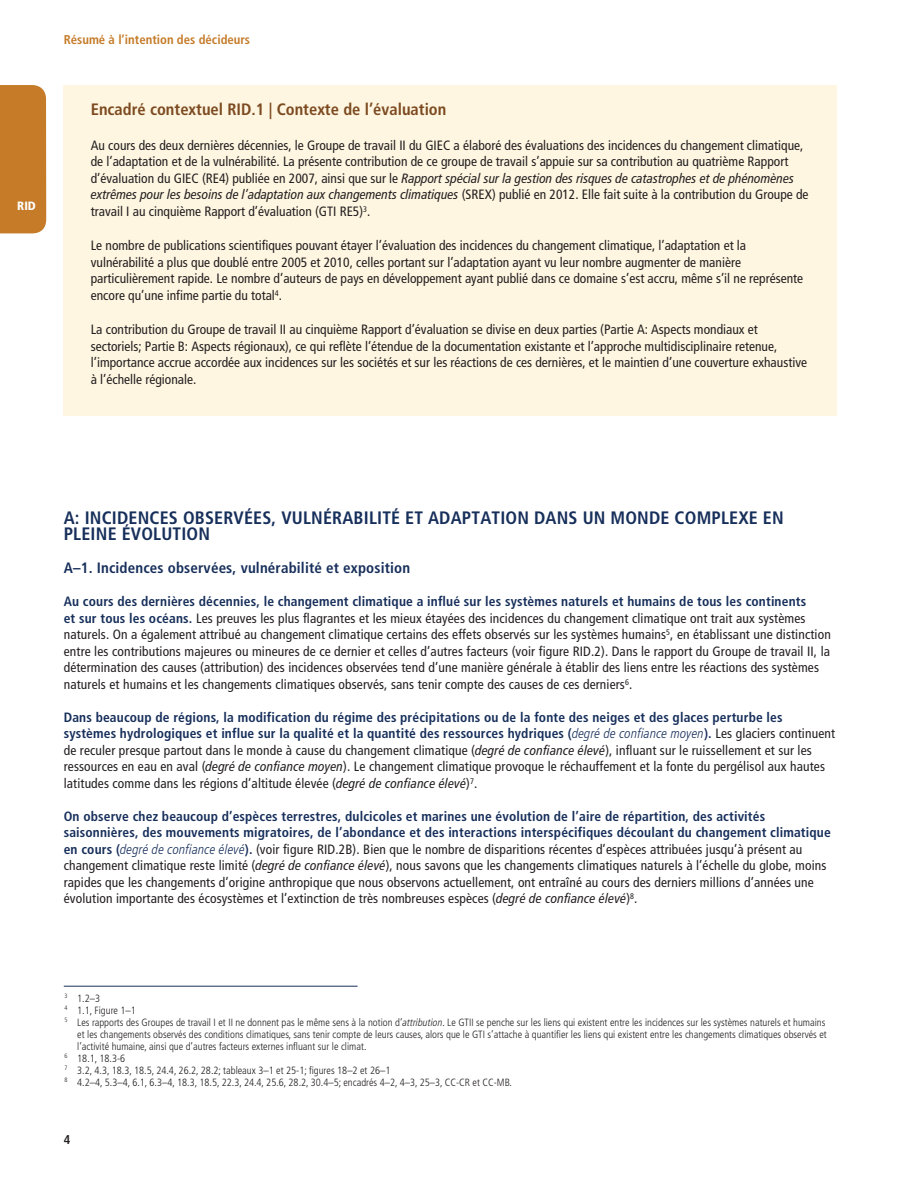
<style>
.page{position:relative;width:918px;height:1188px;background:#fff}
.page>*{position:absolute;margin:0;border:0;box-sizing:border-box;transform-origin:0 0}
.Body{font:700 condensed 18px/16.5px "Frutiger LT Pro";letter-spacing:.01em;color:#172f5b}
.Box_title{font:700 condensed 16.5px "Frutiger LT Pro";color:#7c4a20}
.Subhead_1_1_1{font:700 condensed 15px "Frutiger LT Pro";letter-spacing:.01em;color:#172f5b}
.Body-2{font:condensed 13.5px/16.5px "Frutiger LT Pro";letter-spacing:.01em;color:#231f20}
.Box_Body{font:condensed 13.5px/16.5px "Frutiger LT Pro";color:#231f20}
.Body-3{font:700 condensed 12.75px "Frutiger LT Pro";color:#c57b28}
.t1{font:700 condensed 12.75px "Frutiger LT Pro";color:#231f20}
.Body-4{font:900 condensed 12px "Frutiger LT Pro";color:#fff}
.t2{font:300 condensed 10.5px/12px "Frutiger LT Pro";color:#231f20}
.s1{font-style:italic}
.s2{font-weight:700;color:#172f5b}
.s3{font-weight:300;font-style:italic;color:#172f5b}
</style>
<div class="page">
<div style="left:0;top:85px;width:46px;height:148px;background:#c57b28"></div>
<div style="left:64px;top:85px;width:773px;height:331px;background:#fef6e1"></div>
<hr style="left:64px;top:986px;width:294px;height:1px;background:#172f5b">
<p class="Body-4" style="left:17px;top:199px;width:20px">RID</p>
<p class="Body-3" style="left:64px;top:32px;width:188px">Résumé à l’intention des décideurs</p>
<p class="Box_title" style="left:91px;top:100px;width:357px">Encadré contextuel RID.1 | Contexte de l’évaluation</p>
<p class="Box_Body" style="left:91px;top:137px;width:719px">Au cours des deux dernières décennies, le Groupe de travail II du GIEC a élaboré des évaluations des incidences du changement climatique, de l’adaptation et de la vulnérabilité. La présente contribution de ce groupe de travail s’appuie sur sa contribution au quatrième Rapport d’évaluation du GIEC (RE4) publiée en 2007, ainsi que sur le <span class="s1">Rapport spécial sur la gestion des risques de catastrophes et de phénomènes extrêmes pour les besoins de l’adaptation aux changements climatiques</span> (SREX) publié en 2012. Elle fait suite à la contribution du Groupe de travail I au cinquième Rapport d’évaluation (GTI RE5)<sup>3</sup>.</p>
<p class="Box_Body" style="left:91px;top:238px;width:714px">Le nombre de publications scientifiques pouvant étayer l’évaluation des incidences du changement climatique, l’adaptation et la vulnérabilité a plus que doublé entre 2005 et 2010, celles portant sur l’adaptation ayant vu leur nombre augmenter de manière particulièrement rapide. Le nombre d’auteurs de pays en développement ayant publié dans ce domaine s’est accru, même s’il ne représente encore qu’une infime partie du total<sup>4</sup>.</p>
<p class="Box_Body" style="left:91px;top:322px;width:718px">La contribution du Groupe de travail II au cinquième Rapport d’évaluation se divise en deux parties (Partie A: Aspects mondiaux et sectoriels; Partie B: Aspects régionaux), ce qui reflète l’étendue de la documentation existante et l’approche multidisciplinaire retenue, l’importance accrue accordée aux incidences sur les sociétés et sur les réactions de ces dernières, et le maintien d’une couverture exhaustive à l’échelle régionale.</p>
<p class="Body" style="left:64px;top:509px;width:722px">A: INCIDENCES OBSERVÉES, VULNÉRABILITÉ ET ADAPTATION DANS UN MONDE COMPLEXE EN<br>PLEINE ÉVOLUTION</p>
<p class="Subhead_1_1_1" style="left:64px;top:559px;width:348px">A–1. Incidences observées, vulnérabilité et exposition</p>
<p class="Body-2" style="left:64px;top:593px;width:769px"><span class="s2">Au cours des dernières décennies, le changement climatique a influé sur les systèmes naturels et humains de tous les continents<br>et sur tous les océans.</span> Les preuves les plus flagrantes et les mieux étayées des incidences du changement climatique ont trait aux systèmes naturels. On a également attribué au changement climatique certains des effets observés sur les systèmes humains<sup>5</sup>, en établissant une distinction entre les contributions majeures ou mineures de ce dernier et celles d’autres facteurs (voir figure RID.2). Dans le rapport du Groupe de travail II, la détermination des causes (attribution) des incidences observées tend d’une manière générale à établir des liens entre les réactions des systèmes naturels et humains et les changements climatiques observés, sans tenir compte des causes de ces derniers<sup>6</sup>.</p>
<p class="Body-2" style="left:64px;top:709px;width:773px"><span class="s2">Dans beaucoup de régions, la modification du régime des précipitations ou de la fonte des neiges et des glaces perturbe les systèmes hydrologiques et influe sur la qualité et la quantité des ressources hydriques (</span><span class="s3">degré de confiance moyen</span><span class="s2">).</span> Les glaciers continuent de reculer presque partout dans le monde à cause du changement climatique (<span class="s1">degré de confiance élevé</span>), influant sur le ruissellement et sur les ressources en eau en aval (<span class="s1">degré de confiance moyen</span>). Le changement climatique provoque le réchauffement et la fonte du pergélisol aux hautes latitudes comme dans les régions d’altitude élevée (<span class="s1">degré de confiance élevé</span>)<sup>7</sup>.</p>
<p class="Body-2" style="left:64px;top:808px;width:769px"><span class="s2">On observe chez beaucoup d’espèces terrestres, dulcicoles et marines une évolution de l’aire de répartition, des activités saisonnières, des mouvements migratoires, de l’abondance et des interactions interspécifiques découlant du changement climatique en cours (</span><span class="s3">degré de confiance élevé</span><span class="s2">).</span> (voir figure RID.2B). Bien que le nombre de disparitions récentes d’espèces attribuées jusqu’à présent au changement climatique reste limité (<span class="s1">degré de confiance élevé</span>), nous savons que les changements climatiques naturels à l’échelle du globe, moins rapides que les changements d’origine anthropique que nous observons actuellement, ont entraîné au cours des derniers millions d’années une évolution importante des écosystèmes et l’extinction de très nombreuses espèces (<span class="s1">degré de confiance élevé</span>)<sup>8</sup>.</p>
<p class="t2" style="left:64px;top:992px;width:37px"><sup>3</sup> 1.2–3</p>
<p class="t2" style="left:64px;top:1004px;width:73px"><sup>4</sup> 1.1, Figure 1–1</p>
<p class="t2" style="left:77px;top:1016px;width:751px;text-indent:-13px"><sup>5</sup> Les rapports des Groupes de travail I et II ne donnent pas le même sens à la notion d’<span class="s1">attribution</span>. Le GTII se penche sur les liens qui existent entre les incidences sur les systèmes naturels et humains et les changements observés des conditions climatiques, sans tenir compte de leurs causes, alors que le GTI s’attache à quantifier les liens qui existent entre les changements climatiques observés et l’activité humaine, ainsi que d’autres facteurs externes influant sur le climat.</p>
<p class="t2" style="left:64px;top:1052px;width:62px"><sup>6</sup> 18.1, 18.3-6</p>
<p class="t2" style="left:64px;top:1064px;width:328px"><sup>7</sup> 3.2, 4.3, 18.3, 18.5, 24.4, 26.2, 28.2; tableaux 3–1 et 25-1; figures 18–2 et 26–1</p>
<p class="t2" style="left:64px;top:1076px;width:449px"><sup>8</sup> 4.2–4, 5.3–4, 6.1, 6.3–4, 18.3, 18.5, 22.3, 24.4, 25.6, 28.2, 30.4–5; encadrés 4–2, 4–3, 25–3, CC-CR et CC-MB.</p>
<p class="t1" style="left:64px;top:1132px;width:8px">4</p>
</div>
